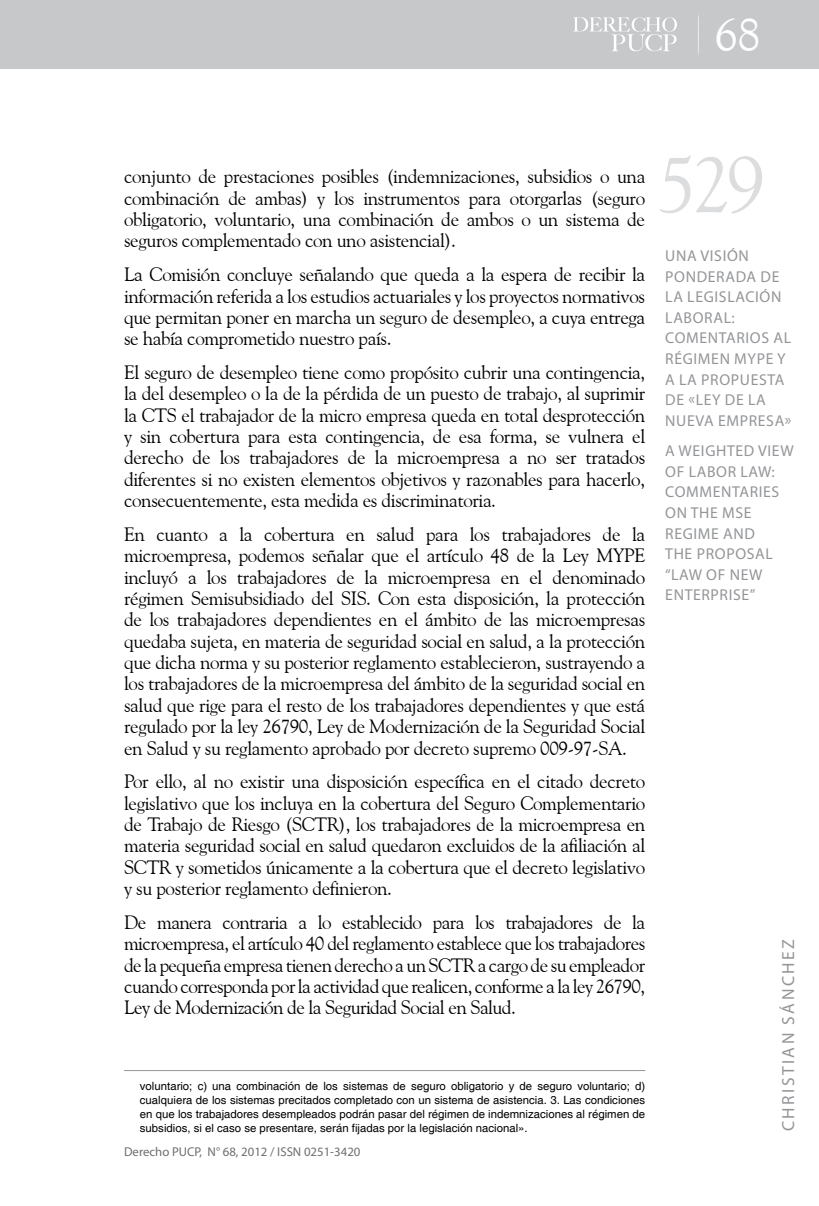
<style>
.page{position:relative;width:819px;height:1206px;background:#fff}
.page>*{position:absolute;margin:0;border:0;box-sizing:border-box;transform-origin:0 0}
.t1{font:78.75px "Goudy Old Style BT";color:#dcddde}
.t2{font:46.38px "Goudy Old Style BT";color:#fff}
.t3{font:19.25px/21.3px "Goudy Old Style BT";letter-spacing:-.02em;color:#000;text-align:justify}
.t4{font:17.5px "Myriad Pro";letter-spacing:.14em;color:#939598}
.t5{font:15.75px/20.7px "Myriad Pro";letter-spacing:.04em;color:#939598}
.t6{font:12.78px "Myriad Pro";color:#6d6e71}
.t7{font:11.38px/14px "Helvetica";color:#000;text-align:justify}
.s1{font-family:"Goudy Old Style BT Roman SC800"}
</style>
<div class="page">
<div style="left:0;top:0;width:819px;height:69px;background:#c7c8ca"></div>
<svg style="left:573px;top:17px;width:104px;height:34px"></svg>
<hr style="left:124px;top:1070px;width:521px;height:1px;background:#939598">
<h2 class="t2" style="left:714px;top:6px;width:47px">68</h2>
<p class="t3" style="left:124px;top:166px;width:522px">conjunto de prestaciones posibles (indemnizaciones, subsidios o una combinación de ambas) y los instrumentos para otorgarlas (seguro obligatorio, voluntario, una combinación de ambos o un sistema de seguros complementado con uno asistencial).</p>
<p class="t3" style="left:124px;top:263px;width:522px">La Comisión concluye señalando que queda a la espera de recibir la información referida a los estudios actuariales y los proyectos normativos que permitan poner en marcha un seguro de desempleo, a cuya entrega se había comprometido nuestro país.</p>
<p class="t3" style="left:124px;top:361px;width:522px">El seguro de desempleo tiene como propósito cubrir una contingencia, la del desempleo o la de la pérdida de un puesto de trabajo, al suprimir la CTS el trabajador de la micro empresa queda en total desprotección y sin cobertura para esta contingencia, de esa forma, se vulnera el derecho de los trabajadores de la microempresa a no ser tratados diferentes si no existen elementos objetivos y razonables para hacerlo, consecuentemente, esta medida es discriminatoria.</p>
<p class="t3" style="left:124px;top:523px;width:522px">En cuanto a la cobertura en salud para los trabajadores de la microempresa, podemos señalar que el artículo 48 de la Ley <span class="s1">MYPE </span>incluyó a los trabajadores de la microempresa en el denominado régimen Semisubsidiado del SIS. Con esta disposición, la protección de los trabajadores dependientes en el ámbito de las microempresas quedaba sujeta, en materia de seguridad social en salud, a la protección que dicha norma y su posterior reglamento establecieron, sustrayendo a los trabajadores de la microempresa del ámbito de la seguridad social en salud que rige para el resto de los trabajadores dependientes y que está regulado por la ley 26790, Ley de Modernización de la Seguridad Social en Salud y su reglamento aprobado por decreto supremo 009-97-SA.</p>
<p class="t3" style="left:124px;top:770px;width:522px">Por ello, al no existir una disposición específica en el citado decreto legislativo que los incluya en la cobertura del Seguro Complementario de Trabajo de Riesgo (SCTR), los trabajadores de la microempresa en materia seguridad social en salud quedaron excluidos de la afiliación al SCTR y sometidos únicamente a la cobertura que el decreto legislativo y su posterior reglamento definieron.</p>
<p class="t3" style="left:124px;top:911px;width:522px">De manera contraria a lo establecido para los trabajadores de la microempresa, el artículo 40 del reglamento establece que los trabajadores de la pequeña empresa tienen derecho a un SCTR a cargo de su empleador cuando corresponda por la actividad que realicen, conforme a la ley 26790, Ley de Modernización de la Seguridad Social en Salud.</p>
<p class="t7" style="left:140px;top:1078px;width:507px">voluntario; c) una combinación de los sistemas de seguro obligatorio y de seguro voluntario; d) cualquiera de los sistemas precitados completado con un sistema de asistencia. 3. Las condiciones en que los trabajadores desempleados podrán pasar del régimen de indemnizaciones al régimen de subsidios, si el caso se presentare, serán fijadas por la legislación nacional».</p>
<p class="t6" style="left:124px;top:1144px;width:160px">DERECHO PUCP, N° 68, 2012 / ISSN</p>
<p class="t6" style="left:304px;top:1144px;width:58px">0251-3420</p>
<h1 class="t1" style="left:657px;top:136px;width:109px">529</h1>
<p class="t5" style="left:665px;top:245px;width:128px">UNA VISIÓN<br>PONDERADA DE<br>LA LEGISLACIÓN<br>LABORAL:<br>COMENTARIOS AL<br>RÉGIMEN MYPE Y<br>A LA PROPUESTA<br>DE «LEY DE LA<br>NUEVA EMPRESA»</p>
<p class="t5" style="left:665px;top:440px;width:130px">A WEIGHTED VIEW<br>OF LABOR LAW:<br>COMMENTARIES<br>ON THE MSE<br>REGIME AND<br>THE PROPOSAL “LAW OF NEW<br>ENTERPRISE”</p>
<p class="t4" style="left:777px;top:1131px;width:194px;rotate:-90deg">CHRISTIAN SÁNCHEZ</p>
</div>
